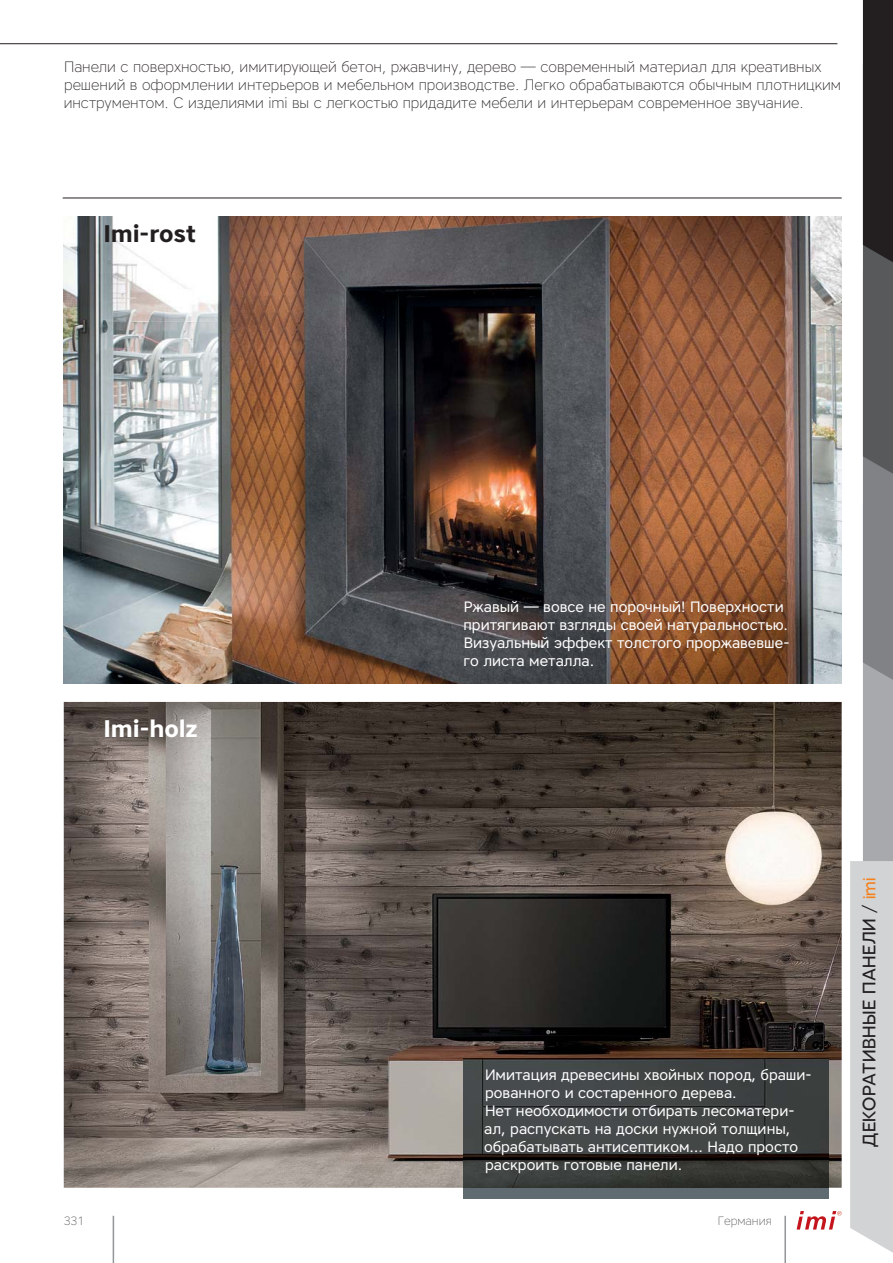
<style>
.page{position:relative;width:893px;height:1263px;background:#fff}
.page>*{position:absolute;margin:0;border:0;box-sizing:border-box;transform-origin:0 0}
.t1{font:700 24px "Core Sans A65";letter-spacing:-.005em;color:#231f20}
.t2{font:700 24px "Core Sans A65";letter-spacing:-.005em;color:#fff}
.t3{font:18px "Vogue Highline Sans";letter-spacing:.03em;color:#231f20}
.t4{font:15px/18px "Core Sans A45";color:#fff}
.t5{font:200 15px/18px "Core Sans A25";color:#231f20}
.t6{font:200 12px "Core Sans A25";color:#58595b}
.s1{color:#f5821f}
</style>
<div class="page">
<svg style="left:796px;top:1211px;width:46px;height:19px"></svg>
<svg style="left:850px;top:0;width:43px;height:1253px"></svg>
<img style="left:64px;top:216px;width:778px;height:468px">
<img style="left:64px;top:702px;width:778px;height:486px">
<div style="left:463px;top:1188px;width:366px;height:11px;background:#606a71"></div>
<img style="left:463px;top:1059px;width:366px;height:129px">
<hr style="left:63px;top:198px;width:779px;height:1px;background:#231f20">
<hr style="left:0;top:43px;width:837px;height:1px;background:#231f20">
<hr style="left:113px;top:1216px;width:1px;height:47px;background:#939598">
<hr style="left:784px;top:1216px;width:2px;height:47px;background:#939598">
<p class="t5" style="left:64px;top:58px;width:779px">Панели с поверхностью, имитирующей бетон, ржавчину, дерево — современный материал для креативных решений в оформлении интерьеров и мебельном производстве. Легко обрабатываются обычным плотницким инструментом. С изделиями imi вы с легкостью придадите мебели и интерьерам современное звучание.</p>
<h1 class="t1" style="left:103px;top:220px;width:94px">Imi-rost</h1>
<h1 class="t2" style="left:103px;top:715px;width:96px">Imi-holz</h1>
<p class="t4" style="left:463px;top:598px;width:327px">Ржавый — вовсе не порочный! Поверхности притягивают взгляды своей натуральностью.<br>Визуальный эффект толстого проржавевше&shy;го листа металла.</p>
<p class="t4" style="left:484px;top:1066px;width:329px">Имитация древесины хвойных пород, браши&shy;рованного и состаренного дерева.<br>Нет необходимости отбирать лесоматери&shy;ал, распускать на доски нужной толщины, обрабатывать антисептиком… Надо просто раскроить готовые панели.</p>
<p class="t6" style="left:64px;top:1213px;width:22px">331</p>
<p class="t6" style="left:718px;top:1213px;width:56px">Германия</p>
<p class="t3" style="left:857px;top:1147px;width:271px;rotate:-90deg">ДЕКОРАТИВНЫЕ ПАНЕЛИ / <span class="s1">imi</span></p>
</div>
